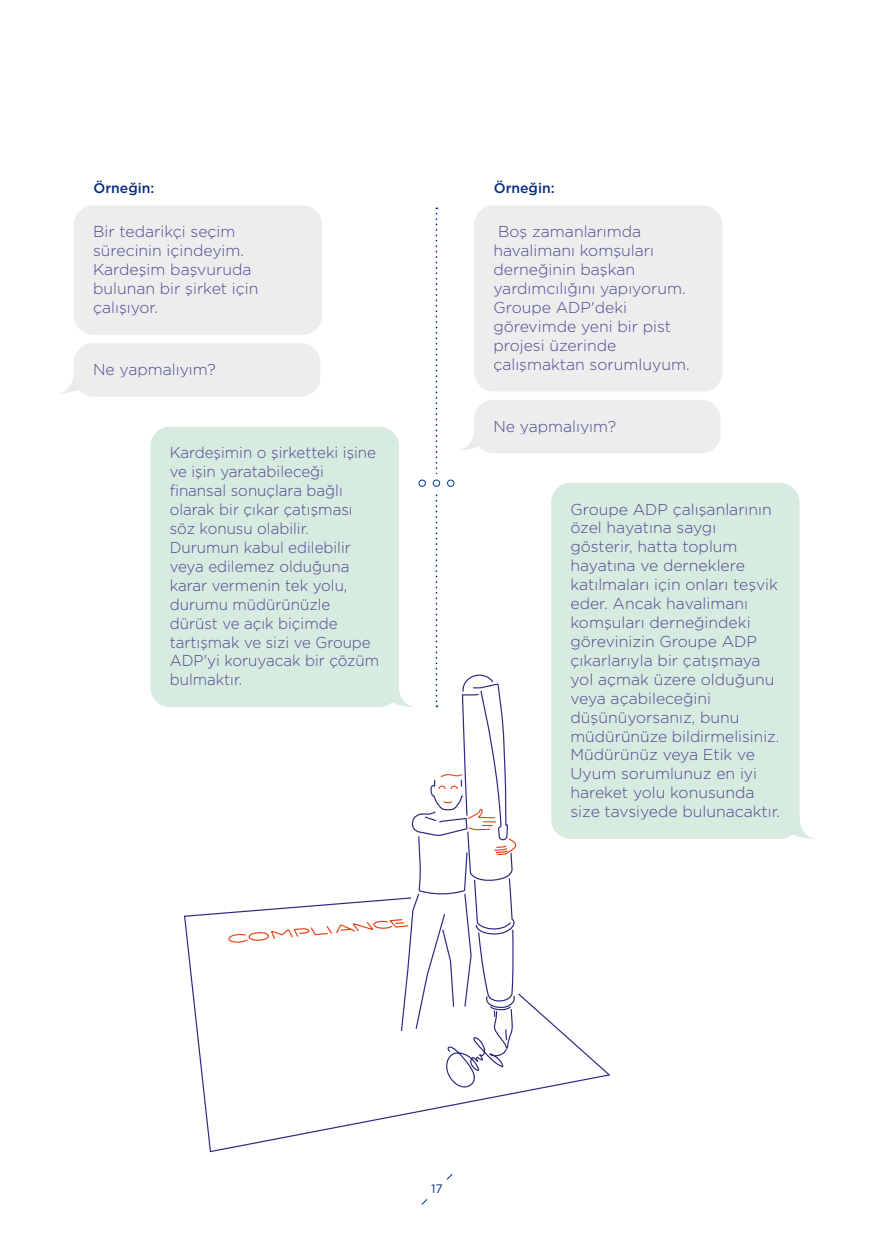
<style>
.page{position:relative;width:874px;height:1241px;background:#fff}
.page>*{position:absolute;margin:0;border:0;box-sizing:border-box;transform-origin:0 0}
.t1{font:300 15.75px/18.9px "Gotham";color:#484990}
.t2{font:300 15.75px/18.9px "Gotham";color:#484990;scale:.96 1}
.t3{font:500 14px "Gotham";color:#082d7f}
.t4{font:12.25px "Gotham";color:#082d7f}
</style>
<div class="page">
<svg style="left:421px;top:1174px;width:32px;height:31px"></svg>
<svg style="left:184px;top:912px;width:427px;height:240px"></svg>
<div style="left:83px;top:215px;width:229px;height:110px;background:#ededee;border-radius:10px"></div>
<div style="left:74px;top:205px;width:248px;height:130px;border:19px solid #ededee;border-radius:10px"></div>
<div style="left:483px;top:215px;width:229px;height:167px;background:#ededee;border-radius:10px"></div>
<div style="left:474px;top:205px;width:248px;height:186px;border:19px solid #ededee;border-radius:10px"></div>
<div style="left:160px;top:436px;width:229px;height:261px;background:#d7ebe0;border-radius:10px"></div>
<div style="left:150px;top:426px;width:248px;height:281px;border:19px solid #d7ebe0;border-radius:10px"></div>
<svg style="left:796px;top:817px;width:15px;height:21px"></svg>
<div style="left:560px;top:492px;width:229px;height:337px;background:#d7ebe0;border-radius:10px"></div>
<div style="left:551px;top:482px;width:248px;height:356px;border:19px solid #d7ebe0;border-radius:10px"></div>
<svg style="left:61px;top:375px;width:14px;height:18px"></svg>
<div style="left:83px;top:352px;width:227px;height:35px;background:#ededee;border-radius:10px"></div>
<div style="left:74px;top:343px;width:246px;height:53px;border:19px solid #ededee;border-radius:10px"></div>
<div style="left:483px;top:409px;width:227px;height:34px;background:#ededee;border-radius:10px"></div>
<div style="left:474px;top:399px;width:246px;height:54px;border:19px solid #ededee;border-radius:10px"></div>
<svg style="left:228px;top:207px;width:288px;height:880px"></svg>
<div style="left:432px;top:479px;width:8px;height:8px;border:1px solid #003883;border-radius:50%"></div>
<div style="left:418px;top:479px;width:7px;height:8px;border:1px solid #003883;border-radius:50%"></div>
<div style="left:447px;top:479px;width:7px;height:8px;border:1px solid #003883;border-radius:50%"></div>
<p class="t3" style="left:93px;top:179px;width:62px">Örneğin:</p>
<p class="t3" style="left:493px;top:179px;width:62px">Örneğin:</p>
<p class="t1" style="left:93px;top:222px;width:167px">Bir tedarikçi seçim sürecinin içindeyim.<br>Kardeşim başvuruda bulunan bir şirket için çalışıyor.</p>
<p class="t1" style="left:493px;top:222px;width:198px;text-indent:5px">Boş zamanlarımda havalimanı komşuları derneğinin başkan yardımcılığını yapıyorum.<br>Groupe ADP'deki görevimde yeni bir pist projesi üzerinde çalışmaktan sorumluyum.</p>
<p class="t1" style="left:93px;top:359px;width:124px">Ne yapmalıyım?</p>
<p class="t2" style="left:170px;top:443px;width:219px">Kardeşimin o şirketteki işine ve işin yaratabileceği finansal sonuçlara bağlı olarak bir çıkar çatışması söz konusu olabilir.<br>Durumun kabul edilebilir veya edilemez olduğuna karar vermenin tek yolu, durumu müdürünüzle dürüst ve açık biçimde tartışmak ve sizi ve Groupe<br>ADP'yi koruyacak bir çözüm bulmaktır.</p>
<p class="t1" style="left:493px;top:416px;width:124px">Ne yapmalıyım?</p>
<p class="t1" style="left:570px;top:499px;width:211px">Groupe ADP çalışanlarının özel hayatına saygı gösterir, hatta toplum hayatına ve derneklere katılmaları için onları teşvik eder. Ancak havalimanı komşuları derneğindeki görevinizin Groupe ADP çıkarlarıyla bir çatışmaya yol açmak üzere olduğunu veya açabileceğini düşünüyorsanız, bunu müdürünüze bildirmelisiniz.<br>Müdürünüz veya Etik ve<br>Uyum sorumlunuz en iyi hareket yolu konusunda size tavsiyede bulunacaktır.</p>
<p class="t4" style="left:431px;top:1180px;width:13px">17</p>
</div>
